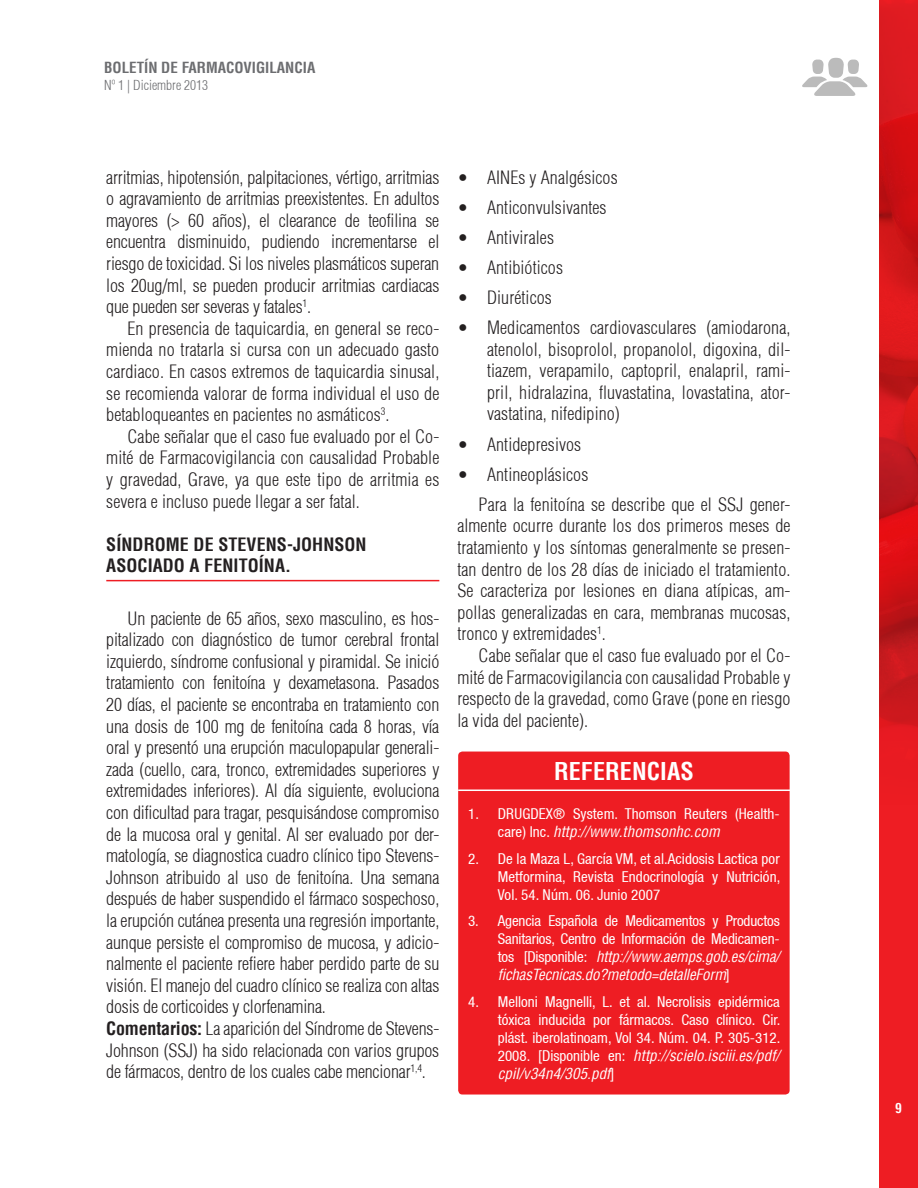
<style>
.page{position:relative;width:918px;height:1188px;background:#fff}
.page>*{position:absolute;margin:0;border:0;box-sizing:border-box;transform-origin:0 0}
.titulo_cuadros_01{font:700 condensed 24px "Helvetica";letter-spacing:.005em;color:#fff}
.texto_normal_01{font:300 condensed 18px/21.6px "Helvetica";letter-spacing:.005em;color:#231f20;text-align:justify}
.Titutlo_texto_01{font:300 condensed 18px/21.6px "Helvetica";letter-spacing:-.01em;color:#231f20;text-align:justify}
.texto_normal_numerad{font:300 condensed 18px/21.6px "Helvetica";letter-spacing:.005em;color:#231f20;text-align:justify}
.Titutlo_texto_01-2{font:700 condensed 18px/21.6px "Helvetica";letter-spacing:.005em;color:#231f20}
.texto_numerado_cuadr{font:condensed 15px/18px "Helvetica 57";color:#fff;text-align:justify}
.t1{font:700 condensed 15px "Helvetica";color:#6c6d70}
.t2{font:300 condensed 13.5px "Helvetica";color:#6c6d70}
.t3{font:700 condensed 13.5px "Helvetica";color:#fff}
.s1{font-weight:700}
.s2{font-family:"Helvetica";font-style:italic}
</style>
<div class="page">
<div style="left:879px;top:0;width:39px;height:1188px;background:#ee1d23"></div>
<img style="left:879px;top:4px;width:39px;height:489px">
<svg style="left:879px;top:493px;width:39px;height:237px"></svg>
<svg style="left:802px;top:58px;width:66px;height:38px"></svg>
<hr style="left:106px;top:580px;width:333px;height:1px;background:#ee1d23">
<div style="left:458px;top:752px;width:332px;height:343px;background:#ee1d23;border-radius:4px"></div>
<hr style="left:458px;top:790px;width:333px;height:1px;background:#fff">
<p class="t1" style="left:104px;top:58px;width:213px">BOLETÍN DE FARMACOVIGILANCIA</p>
<p class="t2" style="left:104px;top:76px;width:106px">Nº 1 | Diciembre 2013</p>
<p class="Titutlo_texto_01" style="left:106px;top:166px;width:335px">arritmias, hipotensión, palpitaciones, vértigo, arritmias o agravamiento de arritmias preexistentes. En adultos mayores (&gt; 60 años), el clearance de teofilina se encuentra disminuido, pudiendo incrementarse el riesgo de toxicidad. Si los niveles plasmáticos superan los 20ug/ml, se pueden producir arritmias cardiacas que pueden ser severas y fatales<sup>1</sup>.</p>
<p class="texto_normal_01" style="left:106px;top:317px;width:335px;text-indent:21px">En presencia de taquicardia, en general se reco&shy;mienda no tratarla si cursa con un adecuado gasto cardiaco. En casos extremos de taquicardia sinusal, se recomienda valorar de forma individual el uso de betabloqueantes en pacientes no asmáticos<sup>3</sup>.</p>
<p class="texto_normal_01" style="left:106px;top:425px;width:335px;text-indent:21px">Cabe señalar que el caso fue evaluado por el Co&shy;mité de Farmacovigilancia con causalidad Probable y gravedad, Grave, ya que este tipo de arritmia es severa e incluso puede llegar a ser fatal.</p>
<p class="Titutlo_texto_01-2" style="left:106px;top:533px;width:262px">SÍNDROME DE STEVENS-JOHNSON<br>ASOCIADO A FENITOÍNA.</p>
<p class="texto_normal_01" style="left:106px;top:607px;width:335px;text-indent:21px">Un paciente de 65 años, sexo masculino, es hos&shy;pitalizado con diagnóstico de tumor cerebral frontal izquierdo, síndrome confusional y piramidal. Se inició tratamiento con fenitoína y dexametasona. Pasados 20 días, el paciente se encontraba en tratamiento con una dosis de 100 mg de fenitoína cada 8 horas, vía oral y presentó una erupción maculopapular generali&shy;zada (cuello, cara, tronco, extremidades superiores y extremidades inferiores). Al día siguiente, evoluciona con dificultad para tragar, pesquisándose compromiso de la mucosa oral y genital. Al ser evaluado por der&shy;matología, se diagnostica cuadro clínico tipo Stevens-Johnson atribuido al uso de fenitoína. Una semana después de haber suspendido el fármaco sospechoso, la erupción cutánea presenta una regresión importante, aunque persiste el compromiso de mucosa, y adicio&shy;nalmente el paciente refiere haber perdido parte de su visión. El manejo del cuadro clínico se realiza con altas dosis de corticoides y clorfenamina.</p>
<p class="texto_normal_01" style="left:106px;top:1018px;width:335px"><span class="s1">Comentarios:</span> La aparición del Síndrome de Stevens-Johnson (SSJ) ha sido relacionada con varios grupos de fármacos, dentro de los cuales cabe mencionar<sup>1,4</sup>.</p>
<p class="texto_normal_numerad" style="left:457px;top:166px;width:162px">• AINEs y Analgésicos</p>
<p class="texto_normal_numerad" style="left:457px;top:196px;width:151px">• Anticonvulsivantes</p>
<p class="texto_normal_numerad" style="left:457px;top:226px;width:98px">• Antivirales</p>
<p class="texto_normal_numerad" style="left:457px;top:256px;width:107px">• Antibióticos</p>
<p class="texto_normal_numerad" style="left:457px;top:287px;width:96px">• Diuréticos</p>
<p class="texto_normal_numerad" style="left:487px;top:317px;width:305px;text-indent:-30px">• Medicamentos cardiovasculares (amiodarona, atenolol, bisoprolol, propanolol, digoxina, dil&shy;tiazem, verapamilo, captopril, enalapril, rami&shy;pril, hidralazina, fluvastatina, lovastatina, ator&shy;vastatina, nifedipino)</p>
<p class="texto_normal_numerad" style="left:457px;top:433px;width:125px">• Antidepresivos</p>
<p class="texto_normal_numerad" style="left:457px;top:463px;width:132px">• Antineoplásicos</p>
<p class="texto_normal_01" style="left:457px;top:493px;width:335px;text-indent:21px">Para la fenitoína se describe que el SSJ gener&shy;almente ocurre durante los dos primeros meses de tratamiento y los síntomas generalmente se presen&shy;tan dentro de los 28 días de iniciado el tratamiento.<br>Se caracteriza por lesiones en diana atípicas, am&shy;pollas generalizadas en cara, membranas mucosas, tronco y extremidades<sup>1</sup>.</p>
<p class="texto_normal_01" style="left:457px;top:645px;width:335px;text-indent:21px">Cabe señalar que el caso fue evaluado por el Co&shy;mité de Farmacovigilancia con causalidad Probable y respecto de la gravedad, como Grave (pone en riesgo la vida del paciente).</p>
<p class="titulo_cuadros_01" style="left:554px;top:756px;width:141px">REFERENCIAS</p>
<p class="texto_numerado_cuadr" style="left:498px;top:805px;width:283px;text-indent:-30px">1. DRUGDEX® System. Thomson Reuters (Health&shy;care) Inc. <span class="s2">http://www.thomsonhc.com</span></p>
<p class="texto_numerado_cuadr" style="left:498px;top:849px;width:284px;text-indent:-30px">2. De la Maza L, García VM, et al.Acidosis Lactica por Metformina, Revista Endocrinología y Nutrición, Vol. 54. Núm. 06. Junio 2007</p>
<p class="texto_numerado_cuadr" style="left:498px;top:912px;width:283px;text-indent:-30px">3. Agencia Española de Medicamentos y Productos Sanitarios, Centro de Información de Medicamen&shy;tos [Disponible: <span class="s2">http://www.aemps.gob.es/cima/ fichasTecnicas.do?metodo=detalleForm</span>]</p>
<p class="texto_numerado_cuadr" style="left:498px;top:992px;width:284px;text-indent:-30px">4. Melloni Magnelli, L. et al. Necrolisis epidérmica tóxica inducida por fármacos. Caso clínico. Cir. plást. iberolatinoam, Vol 34. Núm. 04. P. 305-312.<br>2008. [Disponible en: <span class="s2">http://scielo.isciii.es/pdf/ cpil/v34n4/305.pdf</span>]</p>
<p class="t3" style="left:895px;top:1100px;width:8px">9</p>
</div>
